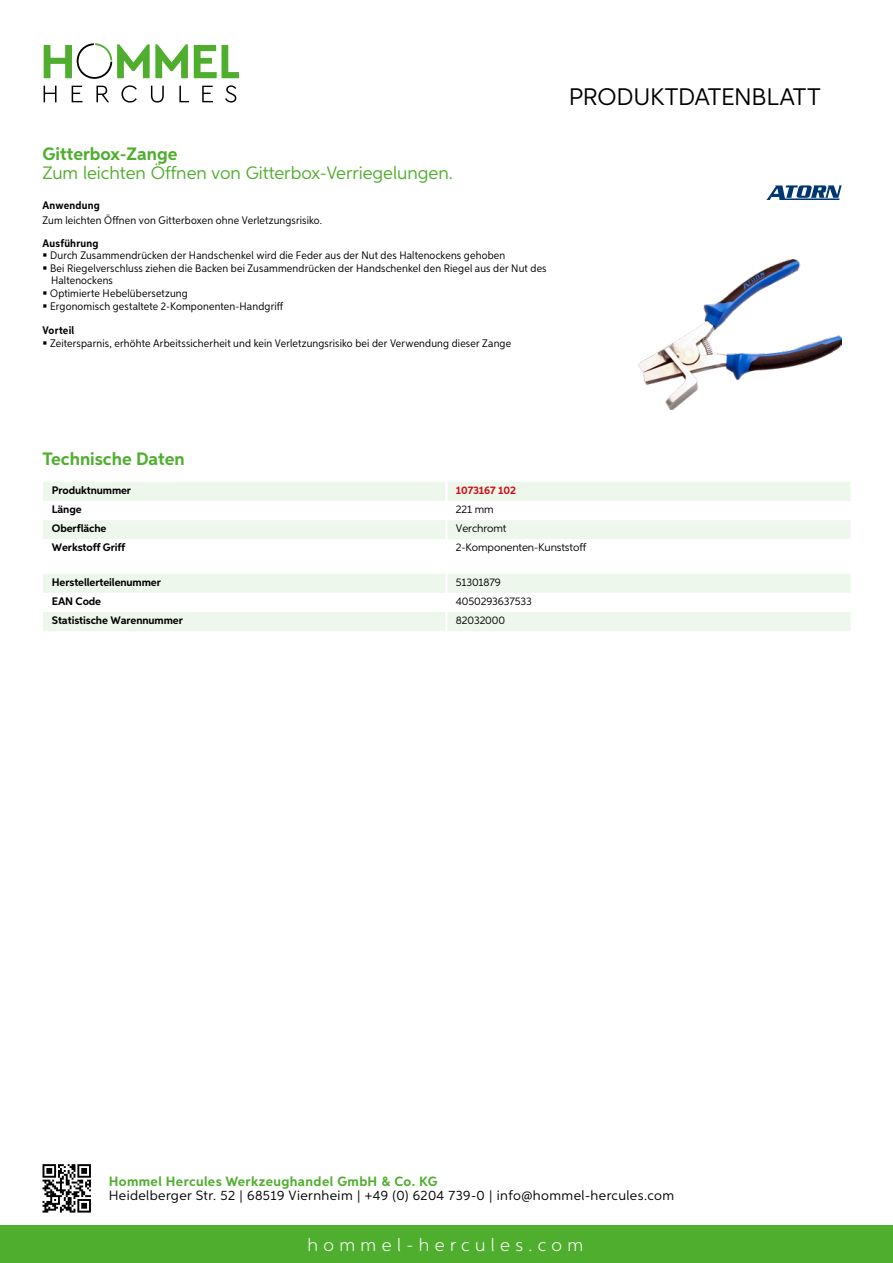
<style>
.page{position:relative;width:893px;height:1263px;background:#fff}
.page>*{position:absolute;margin:0;border:0;box-sizing:border-box;transform-origin:0 0}
.t1{font:24px "Aspira";letter-spacing:-.01em;color:#000}
.t2{font:18px "Aspira";color:#50ae2f}
.t3{font:700 18px "Aspira";color:#50ae2f}
.t4{font:300 18px "Aspira";letter-spacing:.3em;color:#fff}
.t5{font:13.5px "Aspira";letter-spacing:.03em;color:#000}
.t6{font:700 13.5px "Aspira";letter-spacing:.03em;color:#50ae2f}
.t7{font:10.95px/12.6px "Aspira Nar";letter-spacing:.015em;color:#000}
.t8{font:700 10.95px "Aspira";letter-spacing:-.01em;color:#000}
.t9{font:10.95px "Aspira";letter-spacing:-.01em;color:#000}
.t10{font:700 10.95px "Aspira Nar";letter-spacing:.02em;color:#000}
.t11{font:700 10.95px "Aspira";letter-spacing:-.01em;color:#cd1013}
</style>
<div class="page">
<div style="left:0;top:1226px;width:893px;height:37px;background:#50ae2f"></div>
<svg style="left:43px;top:1164px;width:48px;height:48px"></svg>
<svg style="left:194px;top:45px;width:45px;height:33px"></svg>
<svg style="left:44px;top:43px;width:144px;height:36px"></svg>
<svg style="left:44px;top:86px;width:13px;height:16px"></svg>
<svg style="left:72px;top:86px;width:10px;height:16px"></svg>
<svg style="left:96px;top:86px;width:13px;height:16px"></svg>
<svg style="left:121px;top:85px;width:16px;height:18px"></svg>
<svg style="left:151px;top:86px;width:13px;height:17px"></svg>
<svg style="left:179px;top:86px;width:10px;height:16px"></svg>
<svg style="left:202px;top:86px;width:11px;height:16px"></svg>
<svg style="left:225px;top:85px;width:11px;height:18px"></svg>
<div style="left:43px;top:482px;width:807px;height:19px;background:#eef7eb"></div>
<div style="left:43px;top:520px;width:807px;height:19px;background:#eef7eb"></div>
<hr style="left:445px;top:482px;width:3px;height:19px;background:#fff">
<hr style="left:445px;top:520px;width:3px;height:19px;background:#fff">
<svg style="left:43px;top:574px;width:807px;height:57px"></svg>
<hr style="left:445px;top:612px;width:3px;height:19px;background:#fff">
<img style="left:639px;top:259px;width:203px;height:150px">
<svg style="left:766px;top:185px;width:76px;height:15px"></svg>
<h2 class="t3" style="left:43px;top:142px;width:136px">Gitterbox-Zange</h2>
<h2 class="t2" style="left:43px;top:162px;width:412px">Zum leichten Öffnen von Gitterbox-Verriegelungen.</h2>
<p class="t10" style="left:43px;top:199px;width:59px">Anwendung</p>
<p class="t7" style="left:43px;top:214px;width:281px">Zum leichten Öffnen von Gitterboxen ohne Verletzungsrisiko.</p>
<p class="t10" style="left:43px;top:236px;width:58px">Ausführung</p>
<p class="t7" style="left:50px;top:249px;width:498px">Durch Zusammendrücken der Handschenkel wird die Feder aus der Nut des Haltenockens gehoben<br>Bei Riegelverschluss ziehen die Backen bei Zusammendrücken der Handschenkel den Riegel aus der Nut des Haltenockens<br>Optimierte Hebelübersetzung<br>Ergonomisch gestaltete 2-Komponenten-Handgriff</p>
<p class="t10" style="left:43px;top:323px;width:33px">Vorteil</p>
<p class="t7" style="left:50px;top:336px;width:463px">Zeitersparnis, erhöhte Arbeitssicherheit und kein Verletzungsrisiko bei der Verwendung dieser Zange</p>
<h1 class="t1" style="left:569px;top:82px;width:253px">Produktdatenblatt</h1>
<h2 class="t3" style="left:43px;top:448px;width:144px">Technische Daten</h2>
<p class="t8" style="left:52px;top:483px;width:81px">Produktnummer</p>
<p class="t11" style="left:456px;top:483px;width:62px">1073167 102</p>
<p class="t8" style="left:52px;top:502px;width:31px">Länge</p>
<p class="t9" style="left:456px;top:502px;width:39px">221 mm</p>
<p class="t8" style="left:52px;top:521px;width:56px">Oberfläche</p>
<p class="t9" style="left:456px;top:522px;width:52px">Verchromt</p>
<p class="t8" style="left:52px;top:541px;width:75px">Werkstoff Griff</p>
<p class="t9" style="left:456px;top:541px;width:132px">2-Komponenten-Kunststoff</p>
<p class="t8" style="left:52px;top:575px;width:111px">Herstellerteilenummer</p>
<p class="t9" style="left:456px;top:575px;width:47px">51301879</p>
<p class="t8" style="left:52px;top:594px;width:51px">EAN Code</p>
<p class="t9" style="left:456px;top:594px;width:77px">4050293637533</p>
<p class="t8" style="left:52px;top:613px;width:132px">Statistische Warennummer</p>
<p class="t9" style="left:456px;top:613px;width:51px">82032000</p>
<p class="t6" style="left:109px;top:1172px;width:330px">Hommel Hercules Werkzeughandel GmbH &amp; Co. KG</p>
<p class="t5" style="left:109px;top:1187px;width:567px">Heidelberger Str. 52 | 68519 Viernheim | +49 (0) 6204 739-0 | info@hommel-hercules.com</p>
<h2 class="t4" style="left:307px;top:1234px;width:277px">hommel-hercules.com</h2>
</div>
